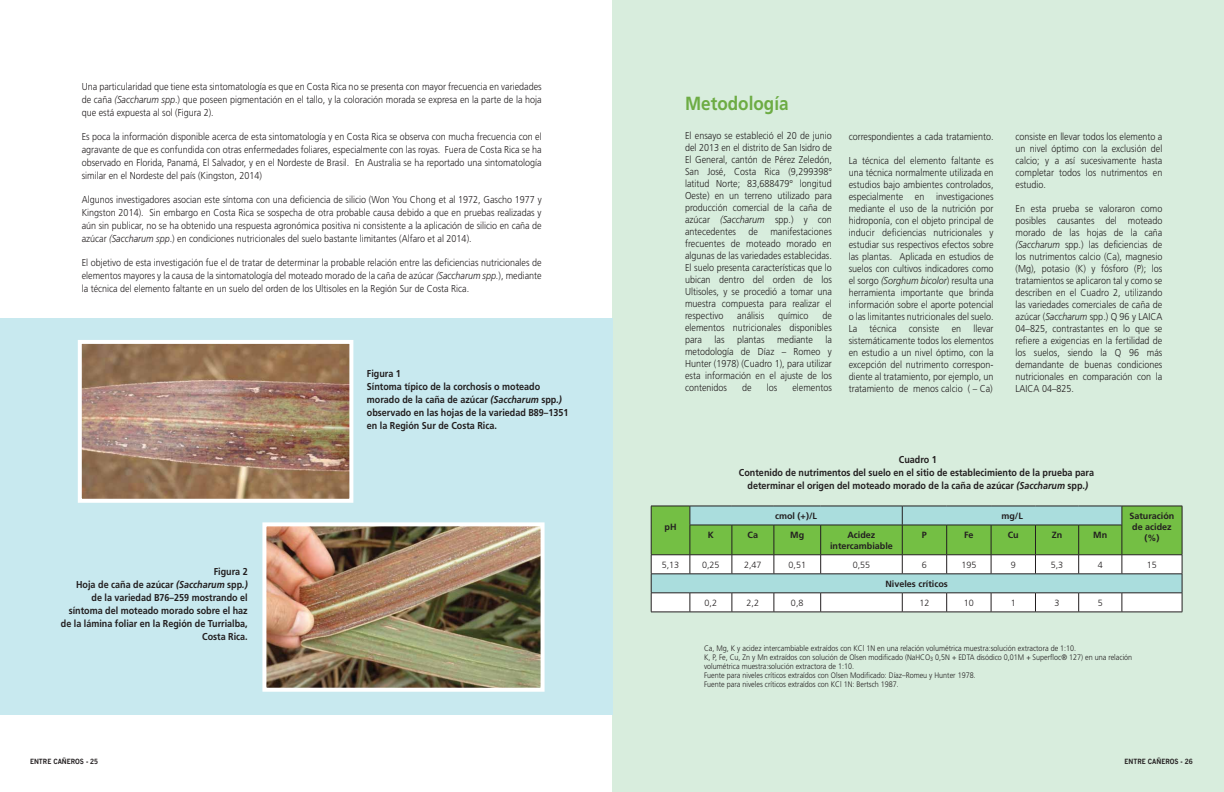
<style>
.page{position:relative;width:1224px;height:792px;background:#fff}
.page>*{position:absolute;margin:0;border:0;box-sizing:border-box;transform-origin:0 0}
.t1{font:700 19px "Frutiger";color:#6dac44;scale:.9 1}
.t2{font:300 10px/12px "Frutiger";color:#231f20;text-align:justify;scale:.9 1}
.t3{font:700 10px/13px "Frutiger";color:#231f20;scale:.9 1}
.t4{font:700 9px/10.8px "Frutiger";color:#231f20;text-align:center}
.t5{font:300 9px "Frutiger";color:#231f20}
.t6{font:300 8px/9px "Frutiger";color:#231f20;scale:.9 1}
.t7{font:700 7px "News Gothic";color:#231f20;scale:.9 1}
.s1{font-style:italic}
</style>
<div class="page">
<div style="left:612px;top:0;width:612px;height:792px;background:#d8eddd"></div>
<div style="left:0;top:318px;width:612px;height:396px;background:#c8e9ef"></div>
<img style="left:83px;top:345px;width:265px;height:153px">
<img style="left:267px;top:527px;width:273px;height:160px">
<div style="left:78px;top:340px;width:275px;height:163px;border:4px solid #fff"></div>
<div style="left:262px;top:522px;width:283px;height:170px;border:4px solid #fff"></div>
<hr style="left:651px;top:612px;width:39px;height:1px;background:#231f20">
<hr style="left:690px;top:612px;width:42px;height:1px;background:#231f20">
<hr style="left:732px;top:612px;width:42px;height:1px;background:#231f20">
<hr style="left:774px;top:612px;width:47px;height:1px;background:#231f20">
<hr style="left:821px;top:612px;width:81px;height:1px;background:#231f20">
<hr style="left:902px;top:612px;width:45px;height:1px;background:#231f20">
<hr style="left:947px;top:612px;width:44px;height:1px;background:#231f20">
<hr style="left:991px;top:612px;width:44px;height:1px;background:#231f20">
<hr style="left:1035px;top:612px;width:44px;height:1px;background:#231f20">
<hr style="left:1079px;top:612px;width:43px;height:1px;background:#231f20">
<hr style="left:1122px;top:612px;width:60px;height:1px;background:#231f20">
<svg style="left:651px;top:506px;width:532px;height:106px;background:#add4af"></svg>
<hr style="left:651px;top:593px;width:39px;height:1px;background:#231f20">
<hr style="left:690px;top:593px;width:42px;height:1px;background:#231f20">
<hr style="left:732px;top:593px;width:42px;height:1px;background:#231f20">
<hr style="left:774px;top:593px;width:47px;height:1px;background:#231f20">
<hr style="left:821px;top:593px;width:81px;height:1px;background:#231f20">
<hr style="left:902px;top:593px;width:45px;height:1px;background:#231f20">
<hr style="left:947px;top:593px;width:44px;height:1px;background:#231f20">
<hr style="left:991px;top:593px;width:44px;height:1px;background:#231f20">
<hr style="left:1035px;top:593px;width:44px;height:1px;background:#231f20">
<hr style="left:1079px;top:593px;width:43px;height:1px;background:#231f20">
<hr style="left:1122px;top:593px;width:60px;height:1px;background:#231f20">
<p class="t2" style="left:82px;top:80px;width:513px;line-height:13px">Una particularidad que tiene esta sintomatología es que en Costa Rica no se presenta con mayor frecuencia en variedades de caña <span class="s1">(Saccharum spp</span>.) que poseen pigmentación en el tallo, y la coloración morada se expresa en la parte de la hoja que está expuesta al sol (Figura 2).</p>
<p class="t2" style="left:82px;top:130px;width:513px;line-height:13px">Es poca la información disponible acerca de esta sintomatología y en Costa Rica se observa con mucha frecuencia con el agravante de que es confundida con otras enfermedades foliares, especialmente con las royas. Fuera de Costa Rica se ha observado en Florida, Panamá, El Salvador, y en el Nordeste de Brasil. En Australia se ha reportado una sintomatología similar en el Nordeste del país (Kingston, 2014)</p>
<p class="t2" style="left:82px;top:193px;width:513px;line-height:13px">Algunos investigadores asocian este síntoma con una deficiencia de silicio (Won You Chong et al 1972, Gascho 1977 y Kingston 2014). Sin embargo en Costa Rica se sospecha de otra probable causa debido a que en pruebas realizadas y aún sin publicar, no se ha obtenido una respuesta agronómica positiva ni consistente a la aplicación de silicio en caña de azúcar <span class="s1">(Saccharum spp</span>.) en condiciones nutricionales del suelo bastante limitantes (Alfaro et al 2014).</p>
<p class="t2" style="left:82px;top:256px;width:513px;line-height:13px">El objetivo de esta investigación fue el de tratar de determinar la probable relación entre las deficiencias nutricionales de elementos mayores y la causa de la sintomatología del moteado morado de la caña de azúcar <span class="s1">(Saccharum spp.</span>), mediante la técnica del elemento faltante en un suelo del orden de los Ultisoles en la Región Sur de Costa Rica.</p>
<p class="t3" style="left:61px;top:565px;width:209px;text-align:right">Figura 2<br>Hoja de caña de azúcar <span class="s1">(Saccharum</span> spp<span class="s1">.)<br></span>de la variedad B76–259 mostrando el síntoma del moteado morado sobre el haz de la lámina foliar en la Región de Turrialba,<br>Costa Rica.</p>
<p class="t3" style="left:367px;top:367px;width:225px">Figura 1<br>Síntoma típico de la corchosis o moteado morado de la caña de azúcar <span class="s1">(Saccharum</span> spp<span class="s1">.) </span>observado en las hojas de la variedad B89–1351 en la Región Sur de Costa Rica.</p>
<h1 class="t1" style="left:685px;top:92px;width:117px">Metodología</h1>
<p class="t2" style="left:685px;top:130px;width:165px">El ensayo se estableció el 20 de junio del 2013 en el distrito de San Isidro de El General, cantón de Pérez Zeledón, San José, Costa Rica (9,299398° latitud Norte; 83,688479° longitud Oeste) en un terreno utilizado para producción comercial de la caña de azúcar <span class="s1">(Saccharum</span> spp.) y con antecedentes de manifestaciones frecuentes de moteado morado en algunas de las variedades establecidas.<br>El suelo presenta características que lo ubican dentro del orden de los Ultisoles, y se procedió a tomar una muestra compuesta para realizar el respectivo</p>
<p class="t2" style="left:685px;top:310px;width:165px;text-indent:137px">de elementos nutricionales disponibles para las plantas mediante la metodología de Díaz – Romeo y Hunter (1978) (Cuadro 1), para utilizar esta información en el ajuste de los contenidos</p>
<p class="t2" style="left:737px;top:310px;width:32px">análisis</p>
<p class="t2" style="left:778px;top:310px;width:35px">químico</p>
<p class="t2" style="left:742px;top:382px;width:12px">de</p>
<p class="t2" style="left:767px;top:382px;width:13px">los</p>
<p class="t2" style="left:792px;top:382px;width:45px">elementos</p>
<p class="t2" style="left:849px;top:130px;width:163px">correspondientes a cada tratamiento.</p>
<p class="t2" style="left:849px;top:154px;width:163px">La técnica del elemento faltante es una técnica normalmente utilizada en estudios bajo ambientes controlados, especialmente en investigaciones mediante el uso de la nutrición por hidroponía, con el objeto principal de inducir deficiencias nutricionales y estudiar sus respectivos efectos sobre las plantas. Aplicada en estudios de suelos con cultivos indicadores como el sorgo <span class="s1">(Sorghum bicolor</span>) resulta una herramienta importante que brinda información sobre el aporte potencial o las limitantes nutricionales del suelo.<br>La técnica consiste en llevar sistemáticamente todos los elementos en estudio a un nivel óptimo, con la excepción del nutrimento correspon&shy;diente al tratamiento, por ejemplo, un tratamiento de menos calcio ( – Ca)</p>
<p class="t2" style="left:1016px;top:131px;width:165px">consiste en llevar todos los elemento a un nivel óptimo con la exclusión del calcio; y a así sucesivamente hasta completar todos los nutrimentos en estudio.</p>
<p class="t2" style="left:1016px;top:203px;width:165px">En esta prueba se valoraron como posibles causantes del moteado morado de las hojas de la caña <span class="s1">(Saccharum</span> spp.) las deficiencias de los nutrimentos calcio (Ca), magnesio (Mg), potasio (K) y fósforo (P); los tratamientos se aplicaron tal y como se describen en el Cuadro 2, utilizando las variedades comerciales de caña de azúcar (<span class="s1">Saccharum</span> spp.) Q 96 y LAICA 04–825, contrastantes en lo que se refiere a exigencias en la fertilidad de los suelos, siendo la Q 96 más demandante de buenas condiciones nutricionales en comparación con la LAICA 04–825.</p>
<p class="t4" style="left:665px;top:521px;width:13px">pH</p>
<p class="t3" style="left:739px;top:453px;width:396px;text-align:center">Cuadro 1<br>Contenido de nutrimentos del suelo en el sitio de establecimiento de la prueba para determinar el origen del moteado morado de la caña de azúcar <span class="s1">(Saccharum</span> spp.<span class="s1">)</span></p>
<p class="t4" style="left:775px;top:510px;width:43px">cmol (+)/L</p>
<p class="t4" style="left:1001px;top:510px;width:23px">mg/L</p>
<p class="t4" style="left:1129px;top:510px;width:47px">Saturación de acidez</p>
<p class="t4" style="left:708px;top:529px;width:8px">K</p>
<p class="t4" style="left:748px;top:529px;width:12px">Ca</p>
<p class="t4" style="left:790px;top:529px;width:15px">Mg</p>
<p class="t4" style="left:847px;top:529px;width:29px">Acidez</p>
<p class="t4" style="left:1144px;top:532px;width:16px">(%)</p>
<p class="t4" style="left:830px;top:540px;width:64px">intercambiable</p>
<p class="t4" style="left:922px;top:529px;width:7px">P</p>
<p class="t4" style="left:964px;top:529px;width:11px">Fe</p>
<p class="t4" style="left:1008px;top:529px;width:12px">Cu</p>
<p class="t4" style="left:1052px;top:529px;width:12px">Zn</p>
<p class="t4" style="left:1093px;top:529px;width:15px">Mn</p>
<p class="t5" style="left:662px;top:560px;width:19px">5,13</p>
<p class="t5" style="left:702px;top:560px;width:19px">0,25</p>
<p class="t5" style="left:744px;top:560px;width:19px">2,47</p>
<p class="t5" style="left:789px;top:560px;width:19px">0,51</p>
<p class="t5" style="left:853px;top:560px;width:19px">0,55</p>
<p class="t5" style="left:922px;top:560px;width:7px">6</p>
<p class="t5" style="left:961px;top:560px;width:17px">195</p>
<p class="t5" style="left:1011px;top:560px;width:7px">9</p>
<p class="t5" style="left:1051px;top:560px;width:14px">5,3</p>
<p class="t5" style="left:1098px;top:560px;width:7px">4</p>
<p class="t5" style="left:1147px;top:560px;width:12px">15</p>
<p class="t4" style="left:885px;top:578px;width:64px">Niveles críticos</p>
<p class="t5" style="left:705px;top:598px;width:14px">0,2</p>
<p class="t5" style="left:747px;top:598px;width:14px">2,2</p>
<p class="t5" style="left:791px;top:598px;width:14px">0,8</p>
<p class="t5" style="left:919px;top:598px;width:12px">12</p>
<p class="t5" style="left:964px;top:598px;width:12px">10</p>
<p class="t5" style="left:1011px;top:598px;width:7px">1</p>
<p class="t5" style="left:1055px;top:598px;width:7px">3</p>
<p class="t5" style="left:1098px;top:598px;width:7px">5</p>
<p class="t6" style="left:704px;top:644px;width:477px">Ca, Mg, K y acidez intercambiable extraídos con KCl 1N en una relación volumétrica muestra:solución extractora de 1:10.<br>K, P, Fe, Cu, Zn y Mn extraídos con solución de Olsen modificado (NaHCO<sub>3</sub> 0,5N + EDTA disódico 0,01M + Superfloc® 127) en una relación volumétrica muestra:solución extractora de 1:10.<br>Fuente para niveles críticos extraídos con Olsen Modificado: Díaz–Romeu y Hunter 1978.<br>Fuente para niveles críticos extraídos con KCl 1N: Bertsch 1987.</p>
<p class="t7" style="left:30px;top:757px;width:77px">ENTRE CAÑEROS - 25</p>
<p class="t7" style="left:1125px;top:757px;width:77px">ENTRE CAÑEROS - 26</p>
</div>
